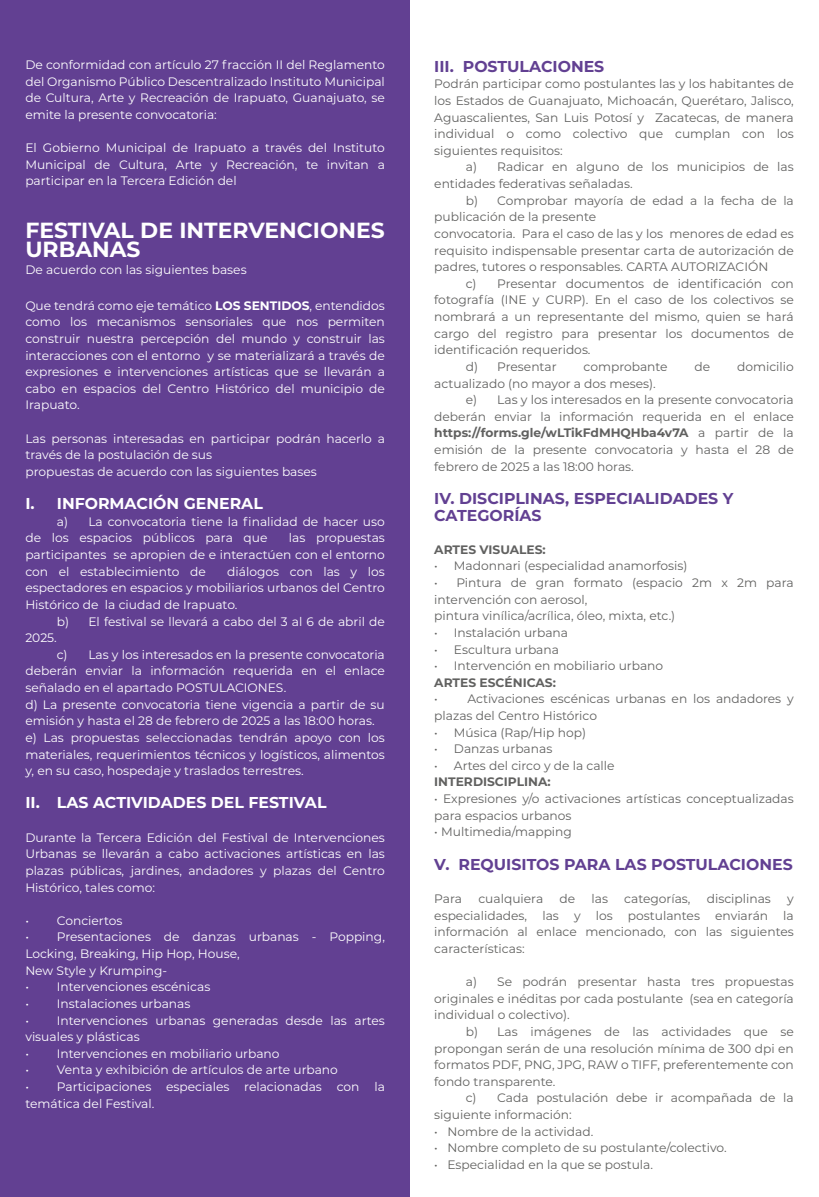
<style>
.page{position:relative;width:819px;height:1197px;background:#fff}
.page>*{position:absolute;margin:0;border:0;box-sizing:border-box;transform-origin:0 0}
.t1{font:700 21.88px/19.2px "Montserrat";color:#fff}
.t2{font:700 15.75px/16.6px "Montserrat";color:#624092}
.t3{font:700 15.75px "Montserrat";color:#fff}
.t4{font:12.25px/16.6px "Montserrat";color:#fff;text-align:justify}
.t5{font:12.25px/16.6px "Montserrat";color:#616160}
.t6{font:12.25px/16.6px "Montserrat";color:#626260;text-align:justify}
.t7{font:700 12.25px "Montserrat";color:#616160}
.s1{font-weight:700}
.s2{font-weight:400}
</style>
<div class="page">
<div style="left:0;top:0;width:410px;height:1197px;background:#624092"></div>
<p class="t4" style="left:25px;top:56px;width:361px">De conformidad con artículo 27 fracción II del Reglamento del Organismo Público Descentralizado Instituto Municipal de Cultura, Arte y Recreación de Irapuato, Guanajuato, se emite la presente convocatoria:</p>
<p class="t4" style="left:25px;top:139px;width:361px">El Gobierno Municipal de Irapuato a través del Instituto Municipal de Cultura, Arte y Recreación, te invitan a participar en la Tercera Edición del</p>
<h1 class="t1" style="left:25px;top:219px;width:361px">FESTIVAL DE INTERVENCIONES<br>URBANAS</h1>
<p class="t4" style="left:25px;top:261px;width:223px">De acuerdo con las siguientes bases</p>
<p class="t4" style="left:25px;top:297px;width:361px">Que tendrá como eje temático <span class="s1">LOS SENTIDOS</span>, entendidos como los mecanismos sensoriales que nos permiten construir nuestra percepción del mundo y construir las interacciones con el entorno y se materializará a través de expresiones e intervenciones artísticas que se llevarán a cabo en espacios del Centro Histórico del municipio de Irapuato.</p>
<p class="t4" style="left:25px;top:430px;width:361px;text-align:left">Las personas interesadas en participar podrán hacerlo a través de la postulación de sus<br>propuestas de acuerdo con las siguientes bases</p>
<p class="t3" style="left:25px;top:492px;width:239px">I. INFORMACIÓN GENERAL</p>
<p class="t4" style="left:25px;top:513px;width:361px;text-indent:31px">a) La convocatoria tiene la finalidad de hacer uso de los espacios públicos para que</p>
<p class="t4" style="left:25px;top:529px;width:361px;text-indent:264px">las propuestas participantes se apropien de e interactúen con el entorno con el establecimiento de</p>
<p class="t4" style="left:25px;top:563px;width:361px;text-indent:202px">diálogos con las y los espectadores en espacios y mobiliarios urbanos del Centro Histórico de la ciudad de Irapuato.</p>
<p class="t4" style="left:57px;top:612px;width:330px">b) El festival se llevará a cabo del 3 al 6 de abril de</p>
<p class="t4" style="left:25px;top:629px;width:33px">2025.</p>
<p class="t4" style="left:25px;top:646px;width:361px;text-align:left;text-indent:31px">c) Las y los interesados en la presente convocatoria deberán enviar la información requerida en el enlace señalado en el apartado POSTULACIONES.<br>d) La presente convocatoria tiene vigencia a partir de su emisión y hasta el 28 de febrero de 2025 a las 18:00 horas. e) Las propuestas seleccionadas tendrán apoyo con los materiales, requerimientos técnicos y logísticos, alimentos y, en su caso, hospedaje y traslados terrestres.</p>
<p class="t3" style="left:25px;top:791px;width:303px">II. LAS ACTIVIDADES DEL FESTIVAL</p>
<p class="t4" style="left:25px;top:829px;width:361px">Durante la Tercera Edición del Festival de Intervenciones Urbanas se llevarán a cabo activaciones artísticas en las plazas públicas, jardines, andadores y plazas del Centro Histórico, tales como:</p>
<p class="t4" style="left:25px;top:912px;width:99px">• Conciertos</p>
<p class="t4" style="left:25px;top:928px;width:361px;text-align:left">• Presentaciones de danzas urbanas - Popping,<br>Locking, Breaking, Hip Hop, House,<br>New Style y Krumping-</p>
<p class="t4" style="left:25px;top:978px;width:186px">• Intervenciones escénicas</p>
<p class="t4" style="left:25px;top:995px;width:167px">• Instalaciones urbanas</p>
<p class="t4" style="left:25px;top:1011px;width:361px">• Intervenciones urbanas generadas desde las artes visuales y plásticas</p>
<p class="t4" style="left:25px;top:1045px;width:256px">• Intervenciones en mobiliario urbano</p>
<p class="t4" style="left:25px;top:1061px;width:314px">• Venta y exhibición de artículos de arte urbano</p>
<p class="t4" style="left:25px;top:1078px;width:361px">• Participaciones especiales relacionadas con la temática del Festival.</p>
<p class="t2" style="left:434px;top:57px;width:172px">III. POSTULACIONES</p>
<p class="t5" style="left:434px;top:75px;width:361px;text-align:justify">Podrán participar como postulantes las y los habitantes de los Estados de Guanajuato, Michoacán, Querétaro, Jalisco, Aguascalientes, San Luis Potosí y Zacatecas, de manera individual o como colectivo que cumplan con los siguientes requisitos:</p>
<p class="t5" style="left:434px;top:158px;width:361px;text-indent:31px">a) Radicar en alguno de los municipios de las entidades federativas señaladas.</p>
<p class="t5" style="left:434px;top:192px;width:361px;text-indent:31px">b) Comprobar mayoría de edad a la fecha de la publicación de la presente<br>convocatoria. Para el caso de las y los menores de edad es requisito indispensable presentar carta de autorización de padres, tutores o responsables. CARTA AUTORIZACIÓN</p>
<p class="t5" style="left:466px;top:275px;width:330px">c) Presentar documentos de identificación con</p>
<p class="t5" style="left:434px;top:291px;width:361px">fotografía (INE y CURP). En el caso de los colectivos se</p>
<p class="t5" style="left:434px;top:308px;width:361px">nombrará a un representante del mismo, quien se hará</p>
<p class="t5" style="left:434px;top:325px;width:361px">cargo del registro para presentar los documentos de</p>
<p class="t5" style="left:434px;top:341px;width:158px">identificación requeridos.</p>
<p class="t5" style="left:466px;top:358px;width:92px">d) Presentar</p>
<p class="t5" style="left:584px;top:358px;width:86px">comprobante</p>
<p class="t5" style="left:695px;top:358px;width:17px">de</p>
<p class="t5" style="left:737px;top:358px;width:58px">domicilio</p>
<p class="t5" style="left:434px;top:374px;width:223px">actualizado (no mayor a dos meses).</p>
<p class="t5" style="left:466px;top:391px;width:330px">e) Las y los interesados en la presente convocatoria</p>
<p class="t5" style="left:434px;top:408px;width:361px">deberán enviar la información requerida en el enlace</p>
<p class="t7" style="left:434px;top:424px;width:361px">https://forms.gle/wLTikFdMHQHba4v7A <span class="s2">a partir de la</span></p>
<p class="t5" style="left:434px;top:441px;width:361px">emisión de la presente convocatoria y hasta el 28 de</p>
<p class="t5" style="left:434px;top:458px;width:201px">febrero de 2025 a las 18:00 horas.</p>
<p class="t2" style="left:434px;top:489px;width:301px">IV. DISCIPLINAS, ESPECIALIDADES Y<br>CATEGORÍAS</p>
<p class="t7" style="left:434px;top:541px;width:113px">ARTES VISUALES:</p>
<p class="t5" style="left:434px;top:557px;width:255px">• Madonnari (especialidad anamorfosis)</p>
<p class="t5" style="left:434px;top:574px;width:361px">• Pintura de gran formato (espacio 2m x 2m para intervención con aerosol,<br>pintura vinílica/acrílica, óleo, mixta, etc.)</p>
<p class="t5" style="left:434px;top:624px;width:135px">• Instalación urbana</p>
<p class="t5" style="left:434px;top:640px;width:126px">• Escultura urbana</p>
<p class="t5" style="left:434px;top:657px;width:231px">• Intervención en mobiliario urbano</p>
<p class="t7" style="left:434px;top:674px;width:123px">ARTES ESCÉNICAS:</p>
<p class="t5" style="left:434px;top:690px;width:5px">•</p>
<p class="t5" style="left:434px;top:690px;width:361px;text-indent:33px">Activaciones escénicas urbanas en los andadores y plazas del Centro Histórico</p>
<p class="t5" style="left:434px;top:724px;width:153px">• Música (Rap/Hip hop)</p>
<p class="t5" style="left:434px;top:740px;width:120px">• Danzas urbanas</p>
<p class="t5" style="left:434px;top:757px;width:182px">• Artes del circo y de la calle</p>
<p class="t7" style="left:434px;top:773px;width:118px">INTERDISCIPLINA:</p>
<p class="t5" style="left:434px;top:790px;width:361px">• Expresiones y/o activaciones artísticas conceptualizadas para espacios urbanos</p>
<p class="t5" style="left:434px;top:823px;width:139px">• Multimedia/mapping</p>
<p class="t2" style="left:434px;top:855px;width:360px">V. REQUISITOS PARA LAS POSTULACIONES</p>
<p class="t5" style="left:434px;top:890px;width:29px">Para</p>
<p class="t5" style="left:478px;top:890px;width:66px">cualquiera</p>
<p class="t5" style="left:560px;top:890px;width:17px">de</p>
<p class="t5" style="left:592px;top:890px;width:18px">las</p>
<p class="t5" style="left:624px;top:890px;width:68px">categorías,</p>
<p class="t5" style="left:707px;top:890px;width:66px">disciplinas</p>
<p class="t5" style="left:434px;top:890px;width:361px;text-align:justify;text-indent:353px">y especialidades, las y los postulantes enviarán la información al enlace mencionado, con las siguientes</p>
<p class="t6" style="left:434px;top:940px;width:92px">características:</p>
<p class="t6" style="left:434px;top:973px;width:361px;text-indent:31px">a) Se podrán presentar hasta tres propuestas originales e inéditas por cada postulante (sea en categoría individual o colectivo).</p>
<p class="t6" style="left:434px;top:1023px;width:361px;text-indent:31px">b) Las imágenes de las actividades que se propongan serán de una resolución mínima de 300 dpi en formatos PDF, PNG, JPG, RAW o TIFF, preferentemente con fondo transparente.</p>
<p class="t6" style="left:434px;top:1089px;width:361px;text-indent:31px">c) Cada postulación debe ir acompañada de la siguiente información:</p>
<p class="t6" style="left:434px;top:1123px;width:161px">• Nombre de la actividad.</p>
<p class="t6" style="left:434px;top:1139px;width:294px">• Nombre completo de su postulante/colectivo.</p>
<p class="t6" style="left:434px;top:1156px;width:220px">• Especialidad en la que se postula.</p>
</div>
